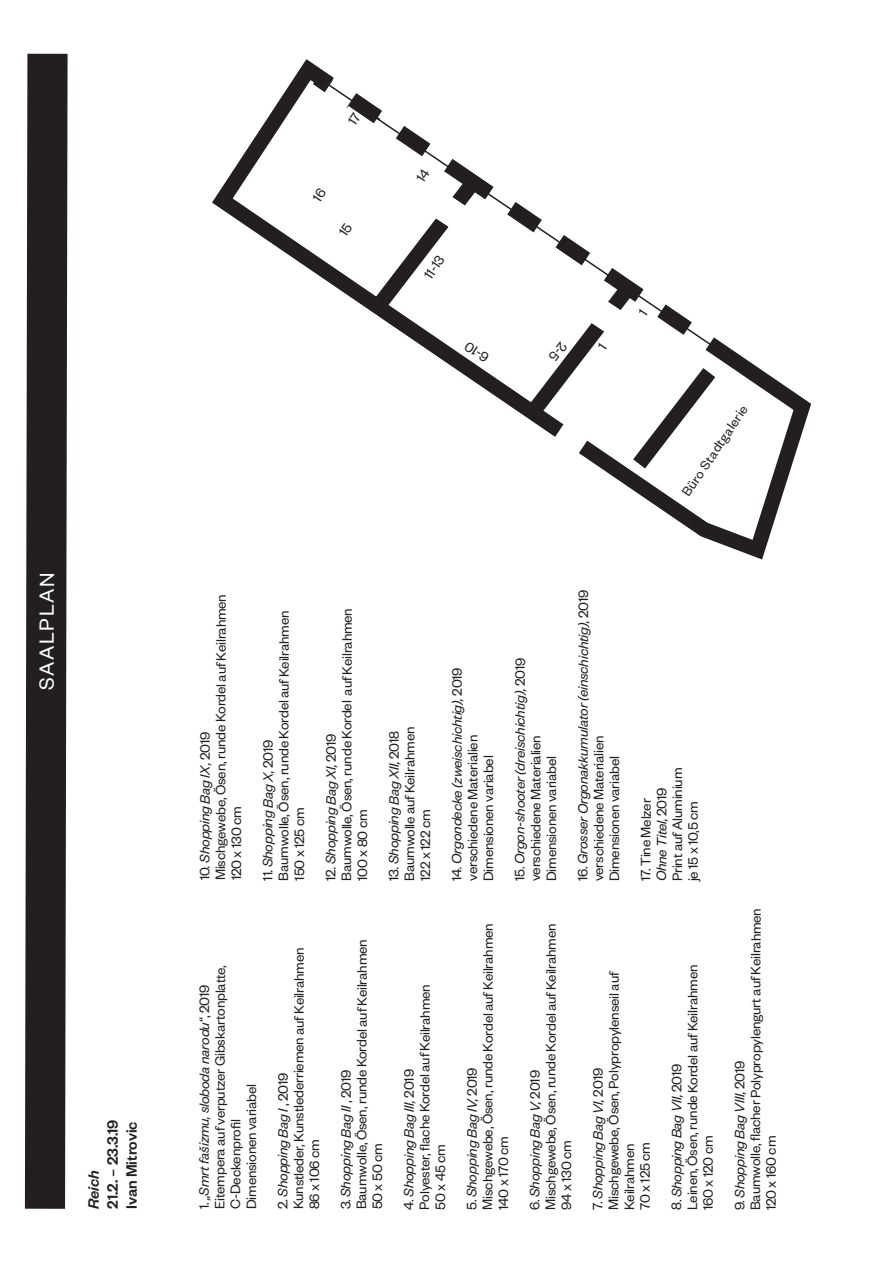
<style>
.page{position:relative;width:893px;height:1263px;background:#fff}
.page>*{position:absolute;margin:0;border:0;box-sizing:border-box;transform-origin:0 0}
.t1{font:22.5px "Founders Grotesk";letter-spacing:.07em;color:#fff}
.t2{font:500 16.5px/18.9px "Founders Grotesk";letter-spacing:-.005em;color:#231f20}
.t3{font:italic 500 16.5px "Founders Grotesk";color:#231f20}
.t4{font:15px/15.8px "Founders Grotesk";letter-spacing:-.01em;color:#231f20}
.t5{font:14.4px "Founders Grotesk";color:#231f20}
.s1{font-style:italic}
</style>
<div class="page">
<svg style="left:25px;top:54px;width:43px;height:1155px;background:#312d2e"></svg>
<svg style="left:212px;top:163px;width:599px;height:397px"></svg>
<svg style="left:759px;top:163px;width:21px;height:229px"></svg>
<svg style="left:238px;top:59px;width:521px;height:426px"></svg>
<h1 class="t1" style="left:33px;top:690px;width:118px;rotate:-90deg">SAALPLAN</h1>
<p class="t3" style="left:83px;top:1209px;width:40px;rotate:-90deg">Reich</p>
<p class="t2" style="left:102px;top:1209px;width:91px;rotate:-90deg">21.2. – 23.3.19<br>Ivan Mitrovic</p>
<p class="t4" style="left:420px;top:273px;width:27px;rotate:-56deg">11-13</p>
<p class="t4" style="left:483px;top:366px;width:28px;rotate:-146deg">6-10</p>
<p class="t5" style="left:678px;top:490px;width:108px;rotate:-56deg">Büro Stadtgalerie</p>
<p class="t4" style="left:196px;top:880px;width:288px;rotate:-90deg">10<span class="s1">. Shopping Bag IX,</span> 2019<br>Mischgewebe, Ösen, runde Kordel auf Keilrahmen<br>120 x 130 cm</p>
<p class="t4" style="left:259px;top:881px;width:272px;rotate:-90deg">11<span class="s1">. Shopping Bag X,</span> 2019<br>Baumwolle, Ösen, runde Kordel auf Keilrahmen<br>150 x 125 cm</p>
<p class="t4" style="left:322px;top:881px;width:274px;rotate:-90deg">12<span class="s1">. Shopping Bag XI,</span> 2019<br>Baumwolle, Ösen, runde Kordel auf Keilrahmen<br>100 x 80 cm</p>
<p class="t4" style="left:385px;top:881px;width:156px;rotate:-90deg">13<span class="s1">. Shopping Bag XII,</span> 2018<br>Baumwolle auf Keilrahmen<br>122 x 122 cm</p>
<p class="t4" style="left:448px;top:881px;width:215px;rotate:-90deg">14<span class="s1">. Orgondecke (zweischichtig),</span> 2019 verschiedene Materialien<br>Dimensionen variabel</p>
<p class="t4" style="left:511px;top:881px;width:225px;rotate:-90deg">15. <span class="s1">Orgon-shooter (dreischichtig),</span> 2019 verschiedene Materialien<br>Dimensionen variabel</p>
<p class="t4" style="left:574px;top:881px;width:293px;rotate:-90deg">16. <span class="s1">Grosser Orgonakkumulator (einschichtig),</span> 2019 verschiedene Materialien<br>Dimensionen variabel</p>
<p class="t4" style="left:637px;top:881px;width:115px;rotate:-90deg">17. Tine Melzer<br><span class="s1">Ohne Titel,</span> 2019<br>Print auf Aluminium je 15 x 10,5 cm</p>
<p class="t4" style="left:196px;top:1209px;width:246px;rotate:-90deg">1. <span class="s1">„Smrt fašizmu, sloboda narodu“</span>, 2019<br>Eitempera auf verputzer Gibskartonplatte,<br>C-Deckenprofil<br>Dimensionen variabel</p>
<p class="t4" style="left:274px;top:1209px;width:263px;rotate:-90deg">2. <span class="s1">Shopping Bag I</span> , 2019<br>Kunstleder, Kunstlederriemen auf Keilrahmen<br>86 x 106 cm</p>
<p class="t4" style="left:337px;top:1209px;width:272px;rotate:-90deg">3. <span class="s1">Shopping Bag II</span> , 2019<br>Baumwolle, Ösen, runde Kordel auf Keilrahmen<br>50 x 50 cm</p>
<p class="t4" style="left:400px;top:1209px;width:227px;rotate:-90deg">4. <span class="s1">Shopping Bag III,</span> 2019<br>Polyester, flache Kordel auf Keilrahmen<br>50 x 45 cm</p>
<p class="t4" style="left:463px;top:1210px;width:288px;rotate:-90deg">5. <span class="s1">Shopping Bag IV,</span> 2019<br>Mischgewebe, Ösen, runde Kordel auf Keilrahmen<br>140 x 170 cm</p>
<p class="t4" style="left:526px;top:1210px;width:288px;rotate:-90deg">6. <span class="s1">Shopping Bag V,</span> 2019<br>Mischgewebe, Ösen, runde Kordel auf Keilrahmen<br>94 x 130 cm</p>
<p class="t4" style="left:589px;top:1210px;width:241px;rotate:-90deg">7. <span class="s1">Shopping Bag VI,</span> 2019<br>Mischgewebe, Ösen, Polypropylenseil auf<br>Keilrahmen<br>70 x 125 cm</p>
<p class="t4" style="left:668px;top:1210px;width:247px;rotate:-90deg">8. <span class="s1">Shopping Bag VII,</span> 2019<br>Leinen, Ösen, runde Kordel auf Keilrahmen<br>160 x 120 cm</p>
<p class="t4" style="left:731px;top:1210px;width:304px;rotate:-90deg">9. <span class="s1">Shopping Bag VIII,</span> 2019<br>Baumwolle, flacher Polypropylengurt auf Keilrahmen<br>120 x 160 cm</p>
</div>
